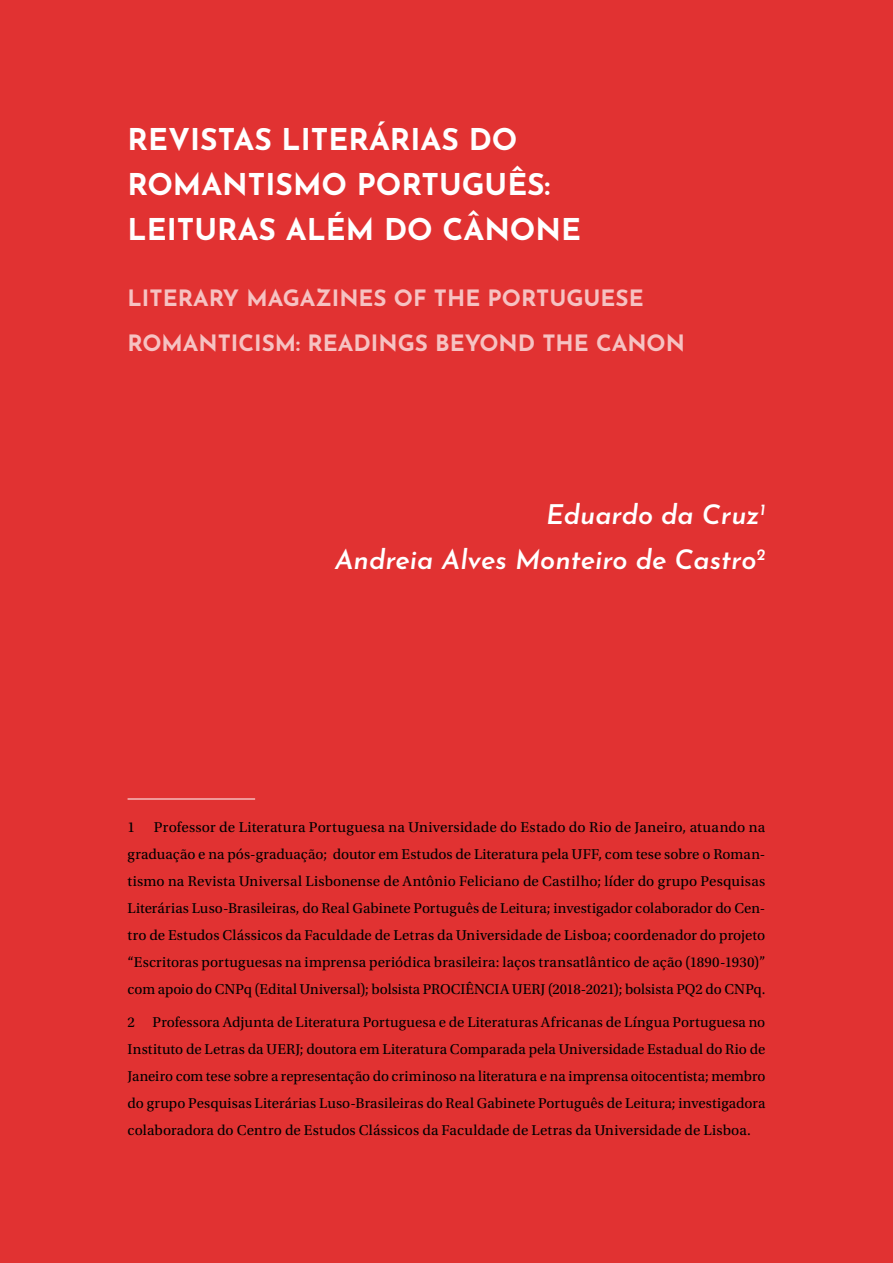
<style>
.page{position:relative;width:893px;height:1263px;background:#e13232}
.page>*{position:absolute;margin:0;border:0;box-sizing:border-box;transform-origin:0 0}
.t1{font:700 30px/45px "Josefin Sans";color:#fff}
.t2{font:italic 600 27px/45px "Josefin Sans";color:#fff;text-align:right}
.t3{font:700 22.5px/45px "Josefin Sans";color:#f6c2c2}
.t4{font:15px/27px "Utopia Std";letter-spacing:.005em;color:#000;text-align:justify}
</style>
<div class="page">
<hr style="left:128px;top:799px;width:127px;height:1px;background:#fff">
<h1 class="t1" style="left:128px;top:113px;width:455px">REVISTAS LITERÁRIAS DO<br>ROMANTISMO PORTUGUÊS:<br>LEITURAS ALÉM DO CÂNONE</h1>
<h3 class="t3" style="left:128px;top:273px;width:559px">LITERARY MAGAZINES OF THE PORTUGUESE<br>ROMANTICISM: READINGS BEYOND THE CANON</h3>
<h2 class="t2" style="left:335px;top:490px;width:432px">Eduardo da Cruz<sup>1<br></sup>Andreia Alves Monteiro de Castro<sup>2</sup></h2>
<p class="t4" style="left:128px;top:814px;width:639px">1 Professor de Literatura Portuguesa na Universidade do Estado do Rio de Janeiro, atuando na graduação e na pós-graduação; doutor em Estudos de Literatura pela UFF, com tese sobre o Roman&shy;tismo na Revista Universal Lisbonense de Antônio Feliciano de Castilho; líder do grupo Pesquisas Literárias Luso-Brasileiras, do Real Gabinete Português de Leitura; investigador colaborador do Cen&shy;tro de Estudos Clássicos da Faculdade de Letras da Universidade de Lisboa; coordenador do projeto “Escritoras portuguesas na imprensa periódica brasileira: laços transatlântico de ação (1890-1930)” com apoio do CNPq (Edital Universal); bolsista PROCIÊNCIA UERJ (2018-2021); bolsista PQ2 do CNPq.</p>
<p class="t4" style="left:128px;top:1009px;width:639px">2 Professora Adjunta de Literatura Portuguesa e de Literaturas Africanas de Língua Portuguesa no Instituto de Letras da UERJ; doutora em Literatura Comparada pela Universidade Estadual do Rio de Janeiro com tese sobre a representação do criminoso na literatura e na imprensa oitocentista; membro do grupo Pesquisas Literárias Luso-Brasileiras do Real Gabinete Português de Leitura; investigadora colaboradora do Centro de Estudos Clássicos da Faculdade de Letras da Universidade de Lisboa.</p>
</div>
